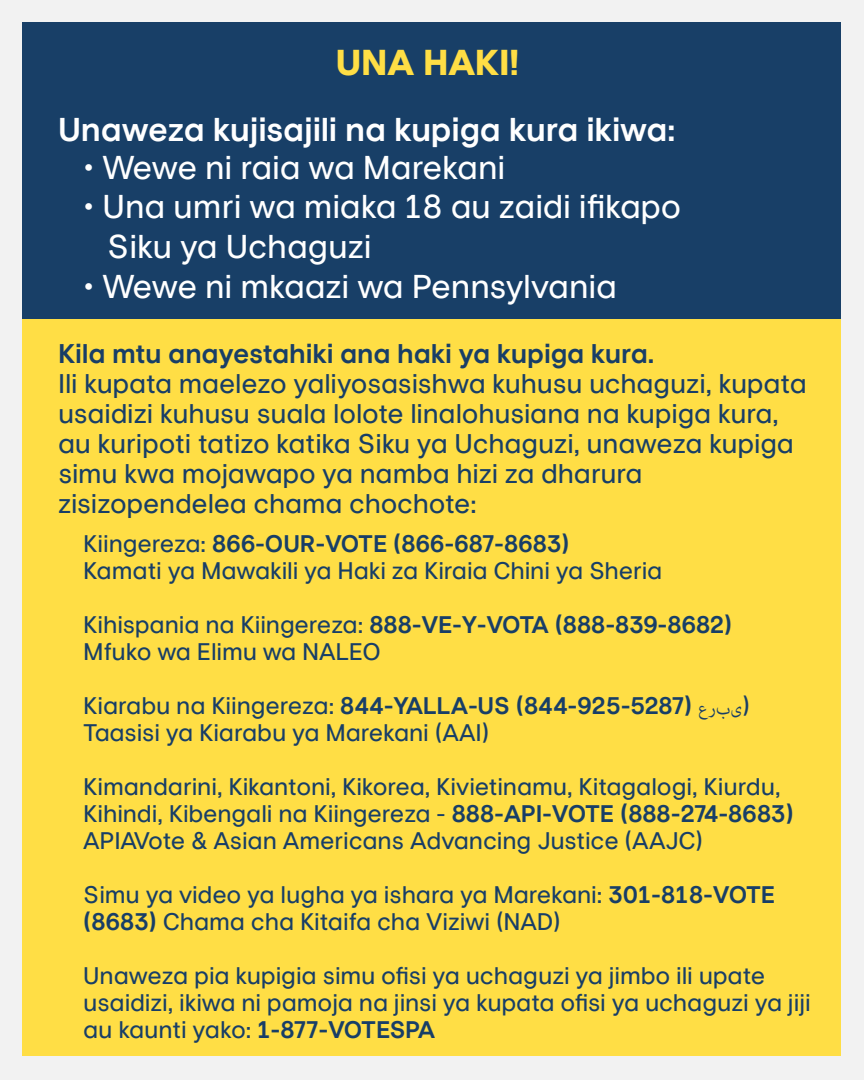
<style>
.page{position:relative;width:864px;height:1080px;background:#f2f2f2}
.page>*{position:absolute;margin:0;border:0;box-sizing:border-box;transform-origin:0 0}
.t1{font:800 36px "Europa Nuova";letter-spacing:-.015em;color:#ffde45}
.t2{font:33px/39.6px "Europa Nuova";letter-spacing:-.01em;color:#fff}
.t3{font:700 33px "Europa Nuova";letter-spacing:-.01em;color:#fff}
.t4{font:27px/30px "Europa Nuova";letter-spacing:-.01em;color:#183e67}
.t5{font:700 27px "Europa Nuova";letter-spacing:-.01em;color:#183e67}
.t6{font:24px/27px "Europa Nuova";letter-spacing:-.01em;color:#183e67}
.s1{font-weight:700}
.s2{font-family:"Adobe Arabic"}
</style>
<div class="page">
<div style="left:23px;top:319px;width:818px;height:737px;background:#ffde45"></div>
<div style="left:23px;top:23px;width:818px;height:296px;background:#183f67"></div>
<h1 class="t1" style="left:336px;top:39px;width:185px">UNA HAKI!</h1>
<h2 class="t3" style="left:58px;top:109px;width:619px">Unaweza kujisajili na kupiga kura ikiwa:</h2>
<h2 class="t2" style="left:83px;top:148px;width:424px">• Wewe ni raia wa Marekani</h2>
<h2 class="t2" style="left:107px;top:187px;width:575px;text-indent:-24px">• Una umri wa miaka 18 au zaidi ifikapo<br>Siku ya Uchaguzi</h2>
<h2 class="t2" style="left:83px;top:266px;width:535px">• Wewe ni mkaazi wa Pennsylvania</h2>
<p class="t5" style="left:58px;top:337px;width:598px">Kila mtu anayestahiki ana haki ya kupiga kura.</p>
<p class="t4" style="left:58px;top:369px;width:750px">Ili kupata maelezo yaliyosasishwa kuhusu uchaguzi, kupata usaidizi kuhusu suala lolote linalohusiana na kupiga kura, au kuripoti tatizo katika Siku ya Uchaguzi, unaweza kupiga simu kwa mojawapo ya namba hizi za dharura zisizopendelea chama chochote:</p>
<p class="t6" style="left:83px;top:530px;width:581px">Kiingereza: <span class="s1">866-OUR-VOTE (866-687-8683)<br></span>Kamati ya Mawakili ya Haki za Kiraia Chini ya Sheria</p>
<p class="t6" style="left:83px;top:611px;width:650px">Kihispania na Kiingereza: <span class="s1">888-VE-Y-VOTA (888-839-8682)<br></span>Mfuko wa Elimu wa NALEO</p>
<p class="t6" style="left:83px;top:692px;width:668px">Kiarabu na Kiingereza: <span class="s1">844-YALLA-US (844-925-5287)</span> <span class="s2">برع ى</span>(<br>Taasisi ya Kiarabu ya Marekani (AAI)</p>
<p class="t6" style="left:83px;top:773px;width:712px">Kimandarini, Kikantoni, Kikorea, Kivietinamu, Kitagalogi, Kiurdu,<br>Kihindi, Kibengali na Kiingereza - <span class="s1">888-API-VOTE (888-274-8683)<br></span>APIAVote &amp; Asian Americans Advancing Justice (AAJC)</p>
<p class="t6" style="left:83px;top:881px;width:693px">Simu ya video ya lugha ya ishara ya Marekani: <span class="s1">301-818-VOTE (8683)</span> Chama cha Kitaifa cha Viziwi (NAD)</p>
<p class="t6" style="left:83px;top:962px;width:729px">Unaweza pia kupigia simu ofisi ya uchaguzi ya jimbo ili upate usaidizi, ikiwa ni pamoja na jinsi ya kupata ofisi ya uchaguzi ya jiji au kaunti yako: <span class="s1">1-877-VOTESPA</span></p>
</div>
